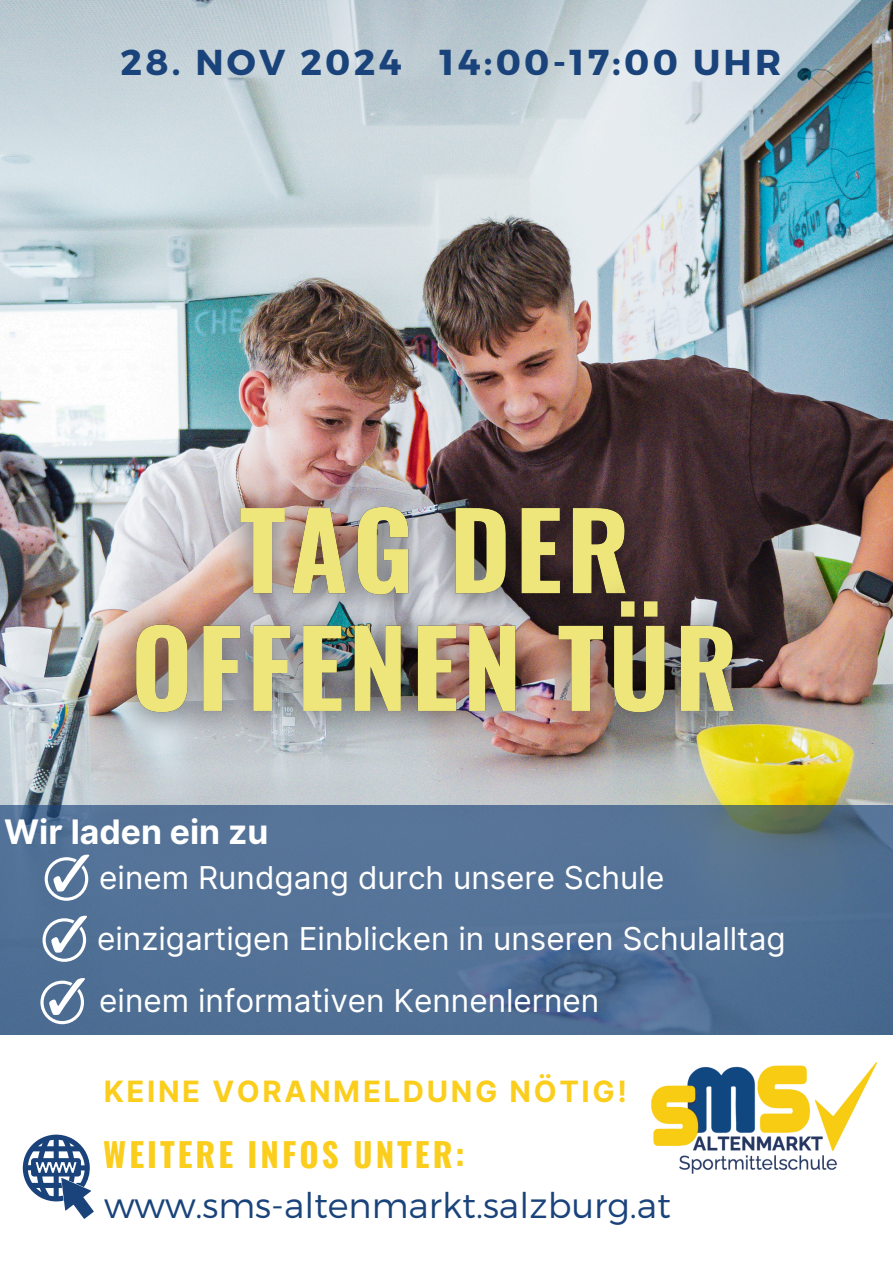
<style>
.page{position:relative;width:893px;height:1263px;background:#fff}
.page>*{position:absolute;margin:0;border:0;box-sizing:border-box;transform-origin:0 0}
.t1{font:700 36px "Montserrat";letter-spacing:.09em;color:#19437a}
.t2{font:300 35.25px "Montserrat";color:#19437a}
.t3{font:700 33.75px "Inter";color:#fff}
.t4{font:700 33.08px "Oswald";letter-spacing:.09em;color:#fbce1d}
.t5{font:31.5px "Inter";color:#fff}
.t6{font:700 29.33px "Inter";letter-spacing:.09em;color:#fbce1d}
</style>
<div class="page">
<svg style="left:23px;top:1134px;width:71px;height:85px"></svg>
<img style="left:0;top:0;width:893px;height:805px">
<svg style="left:0;top:805px;width:893px;height:229px;background:#527094"></svg>
<svg style="left:45px;top:855px;width:44px;height:46px"></svg>
<svg style="left:43px;top:916px;width:44px;height:46px"></svg>
<svg style="left:40px;top:978px;width:45px;height:46px"></svg>
<img style="left:93px;top:247px;width:683px;height:512px">
<img style="left:651px;top:1063px;width:225px;height:110px">
<p class="t1" style="left:120px;top:39px;width:662px">28. NOV 2024 14:00-17:00 UHR</p>
<p class="t3" style="left:4px;top:812px;width:266px">Wir laden ein zu</p>
<p class="t5" style="left:99px;top:858px;width:566px">einem Rundgang durch unsere Schule</p>
<p class="t5" style="left:97px;top:919px;width:690px">einzigartigen Einblicken in unseren Schulalltag</p>
<p class="t5" style="left:99px;top:982px;width:501px">einem informativen Kennenlernen</p>
<p class="t6" style="left:104px;top:1073px;width:525px">KEINE VORANMELDUNG NÖTIG!</p>
<p class="t4" style="left:103px;top:1128px;width:363px">WEITERE INFOS UNTER:</p>
<p class="t2" style="left:104px;top:1182px;width:568px">www.sms-altenmarkt.salzburg.at</p>
</div>
